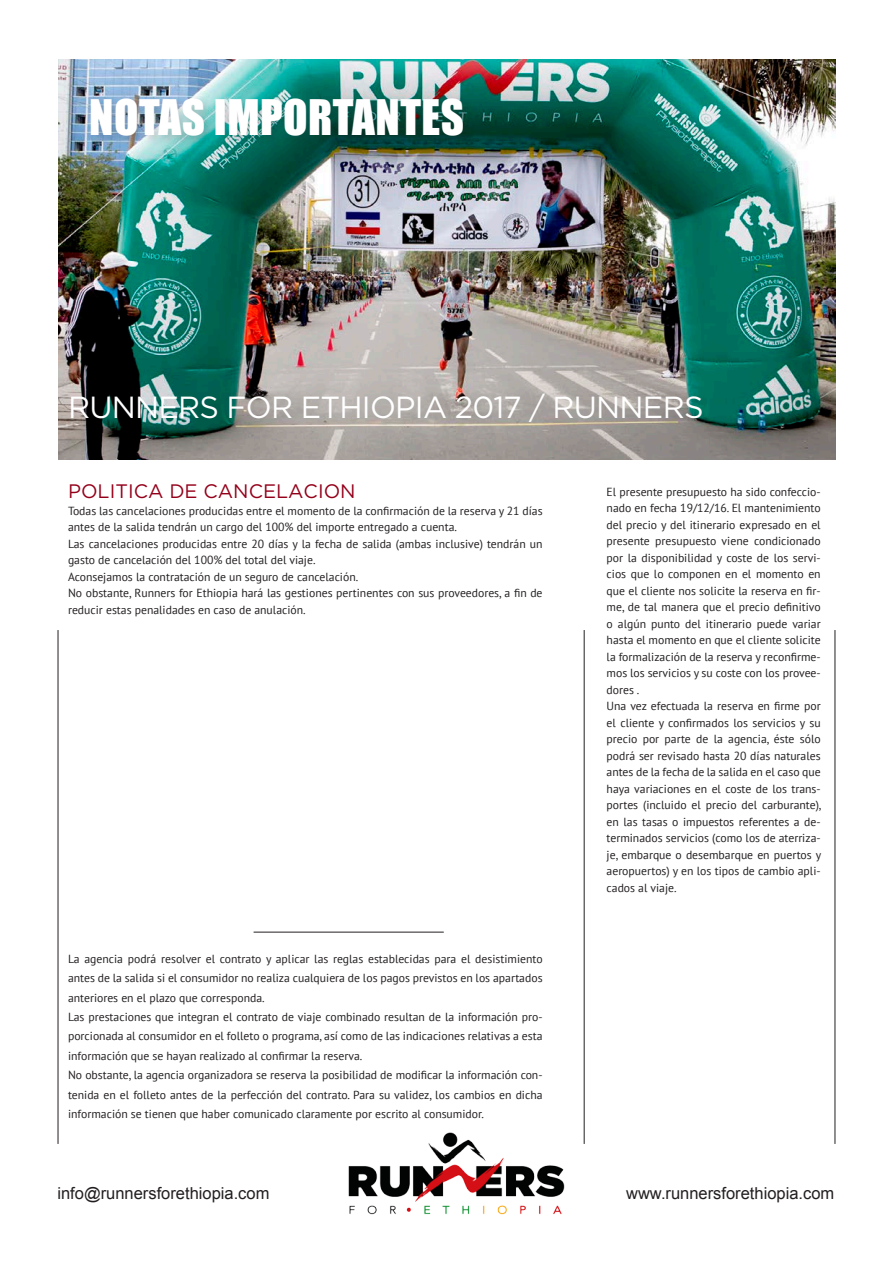
<style>
.page{position:relative;width:893px;height:1263px;background:#fff}
.page>*{position:absolute;margin:0;border:0;box-sizing:border-box;transform-origin:0 0}
.t1{font:45px "Impact";letter-spacing:.01em;color:#fff}
.t2{font:30.6px "Gotham";letter-spacing:-.025em;color:#fff}
.t3{font:19.5px "Gotham";color:#94001a}
.t4{font:16.5px "Arial";color:#231f20}
.t5{font:11.7px/16.5px "PT Sans";color:#231f20;text-align:justify}
</style>
<div class="page">
<img style="left:348px;top:1129px;width:236px;height:86px">
<img style="left:59px;top:60px;width:776px;height:399px">
<hr style="left:584px;top:630px;width:1px;height:514px;background:#231f20">
<hr style="left:254px;top:932px;width:190px;height:1px;background:#231f20">
<hr style="left:835px;top:630px;width:1px;height:514px;background:#231f20">
<hr style="left:58px;top:630px;width:1px;height:514px;background:#231f20">
<div style="left:87px;top:95px;width:388px;height:53px;background:#231f20;opacity:.2"></div>
<p class="t1" style="left:89px;top:82px;width:376px">NOTAS IMPORTANTES</p>
<p class="t2" style="left:68px;top:390px;width:637px">RUNNERS FOR ETHIOPIA 2017 / RUNNERS</p>
<p class="t3" style="left:68px;top:480px;width:289px">POLITICA DE CANCELACION</p>
<p class="t5" style="left:68px;top:502px;width:476px">Todas las cancelaciones producidas entre el momento de la confirmación de la reserva y 21 días antes de la salida tendrán un cargo del 100% del importe entregado a cuenta.</p>
<p class="t5" style="left:68px;top:535px;width:476px">Las cancelaciones producidas entre 20 días y la fecha de salida (ambas inclusive) tendrán un gasto de cancelación del 100% del total del viaje.</p>
<p class="t5" style="left:68px;top:568px;width:292px">Aconsejamos la contratación de un seguro de cancelación.</p>
<p class="t5" style="left:68px;top:584px;width:476px">No obstante, Runners for Ethiopia hará las gestiones pertinentes con sus proveedores, a fin de reducir estas penalidades en caso de anulación.</p>
<p class="t5" style="left:68px;top:949px;width:476px;line-height:19.4px">La agencia podrá resolver el contrato y aplicar las reglas establecidas para el desistimiento antes de la salida si el consumidor no realiza cualquiera de los pagos previstos en los apartados anteriores en el plazo que corresponda.</p>
<p class="t5" style="left:68px;top:1007px;width:476px;line-height:19.4px">Las prestaciones que integran el contrato de viaje combinado resultan de la información pro&shy;porcionada al consumidor en el folleto o programa, así como de las indicaciones relativas a esta información que se hayan realizado al confirmar la reserva.</p>
<p class="t5" style="left:68px;top:1065px;width:476px;line-height:19.4px">No obstante, la agencia organizadora se reserva la posibilidad de modificar la información con&shy;tenida en el folleto antes de la perfección del contrato. Para su validez, los cambios en dicha información se tienen que haber comunicado claramente por escrito al consumidor.</p>
<p class="t5" style="left:607px;top:483px;width:216px">El presente presupuesto ha sido confeccio&shy;nado en fecha 19/12/16. El mantenimiento del precio y del itinerario expresado en el presente presupuesto viene condicionado por la disponibilidad y coste de los servi&shy;cios que lo componen en el momento en que el cliente nos solicite la reserva en fir&shy;me, de tal manera que el precio definitivo o algún punto del itinerario puede variar hasta el momento en que el cliente solicite la formalización de la reserva y reconfirme&shy;mos los servicios y su coste con los provee&shy;dores .</p>
<p class="t5" style="left:607px;top:698px;width:217px">Una vez efectuada la reserva en firme por el cliente y confirmados los servicios y su precio por parte de la agencia, éste sólo podrá ser revisado hasta 20 días naturales antes de la fecha de la salida en el caso que haya variaciones en el coste de los trans&shy;portes (incluido el precio del carburante), en las tasas o impuestos referentes a de&shy;terminados servicios (como los de aterriza&shy;je, embarque o desembarque en puertos y aeropuertos) y en los tipos de cambio apli&shy;cados al viaje.</p>
<h3 class="t4" style="left:57px;top:1182px;width:214px">info@runnersforethiopia.com</h3>
<h3 class="t4" style="left:626px;top:1182px;width:210px">www.runnersforethiopia.com</h3>
</div>
